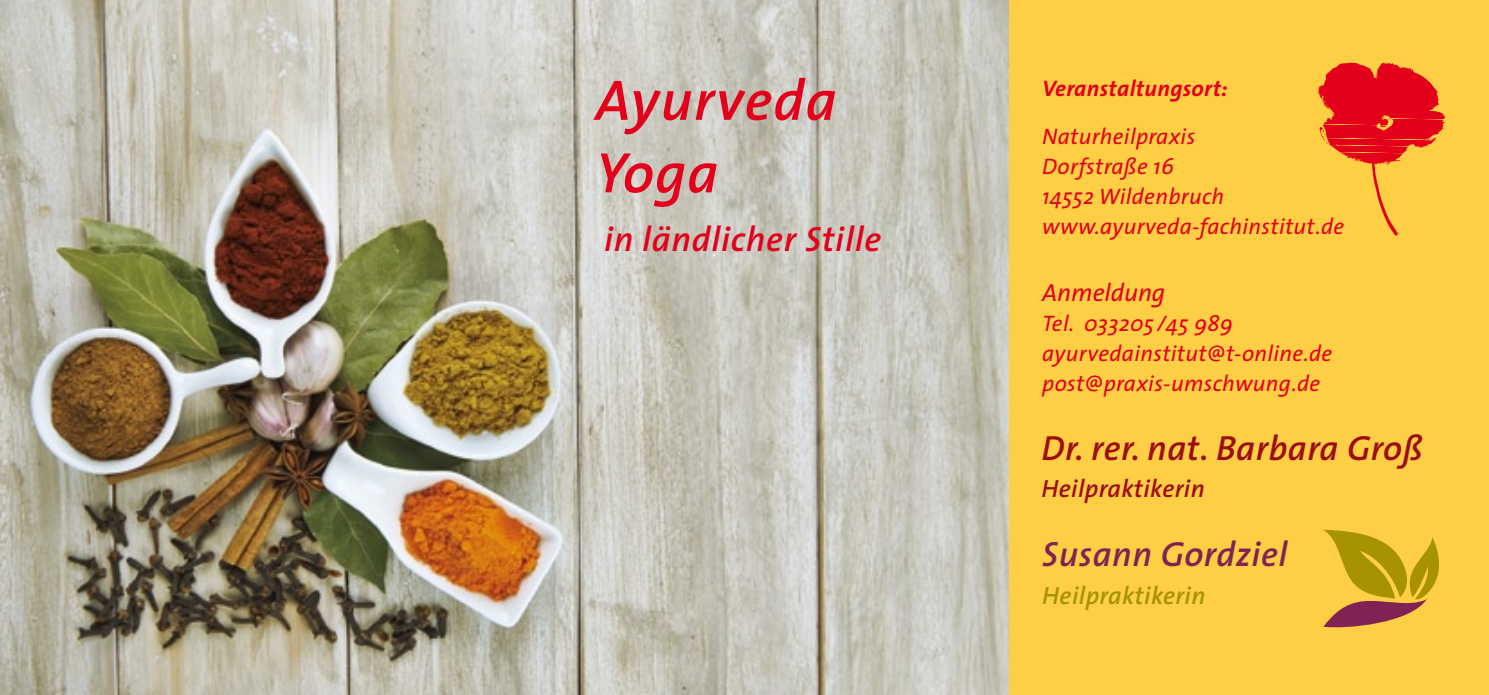
<style>
.page{position:relative;width:1489px;height:695px;background:#fff}
.page>*{position:absolute;margin:0;border:0;box-sizing:border-box;transform-origin:0 0}
.t1{font:italic 600 57.5px/72.5px "The Sans";letter-spacing:.02em;color:#e2001a}
.t2{font:italic 600 35px "The Sans";letter-spacing:.015em;color:#9d0d16}
.t3{font:italic 600 35px "The Sans";letter-spacing:.02em;color:#e2001a}
.t4{font:italic 600 35px "The Sans";letter-spacing:.015em;color:#802253}
.t5{font:italic 600 25px "The Sans";letter-spacing:.015em;color:#9d0d16}
.t6{font:italic 600 25px "The Sans";letter-spacing:.015em;color:#a79300}
.t7{font:italic 25px "The Sans";letter-spacing:-.005em;color:#e2001a}
.t8{font:italic 22.5px/30px "The Sans";letter-spacing:.015em;color:#e2001a}
.t9{font:italic 700 22.5px "The Sans";letter-spacing:.015em;color:#e2001a}
</style>
<div class="page">
<div style="left:0;top:0;width:1488px;height:694px;background:#fecf44"></div>
<img style="left:0;top:0;width:1008px;height:694px">
<svg style="left:1317px;top:63px;width:128px;height:173px"></svg>
<svg style="left:1323px;top:529px;width:116px;height:99px"></svg>
<h1 class="t1" style="left:595px;top:62px;width:242px">Ayurveda<br>Yoga</h1>
<p class="t9" style="left:1042px;top:70px;width:187px">Veranstaltungsort:</p>
<p class="t8" style="left:1042px;top:120px;width:303px">Naturheilpraxis<br>Dorfstraße 16<br>14552 Wildenbruch www.ayurveda-fachinstitut.de</p>
<h2 class="t3" style="left:604px;top:210px;width:278px">in ländlicher Stille</h2>
<p class="t7" style="left:1042px;top:272px;width:124px">Anmeldung</p>
<p class="t8" style="left:1042px;top:308px;width:291px">Tel. 033205 /45 989 ayurvedainstitut@t-online.de post@praxis-umschwung.de</p>
<h2 class="t2" style="left:1041px;top:418px;width:383px">Dr. rer. nat. Barbara Groß</h2>
<p class="t5" style="left:1041px;top:468px;width:165px">Heilpraktikerin</p>
<h2 class="t4" style="left:1042px;top:525px;width:247px">Susann Gordziel</h2>
<p class="t6" style="left:1042px;top:574px;width:165px">Heilpraktikerin</p>
</div>
